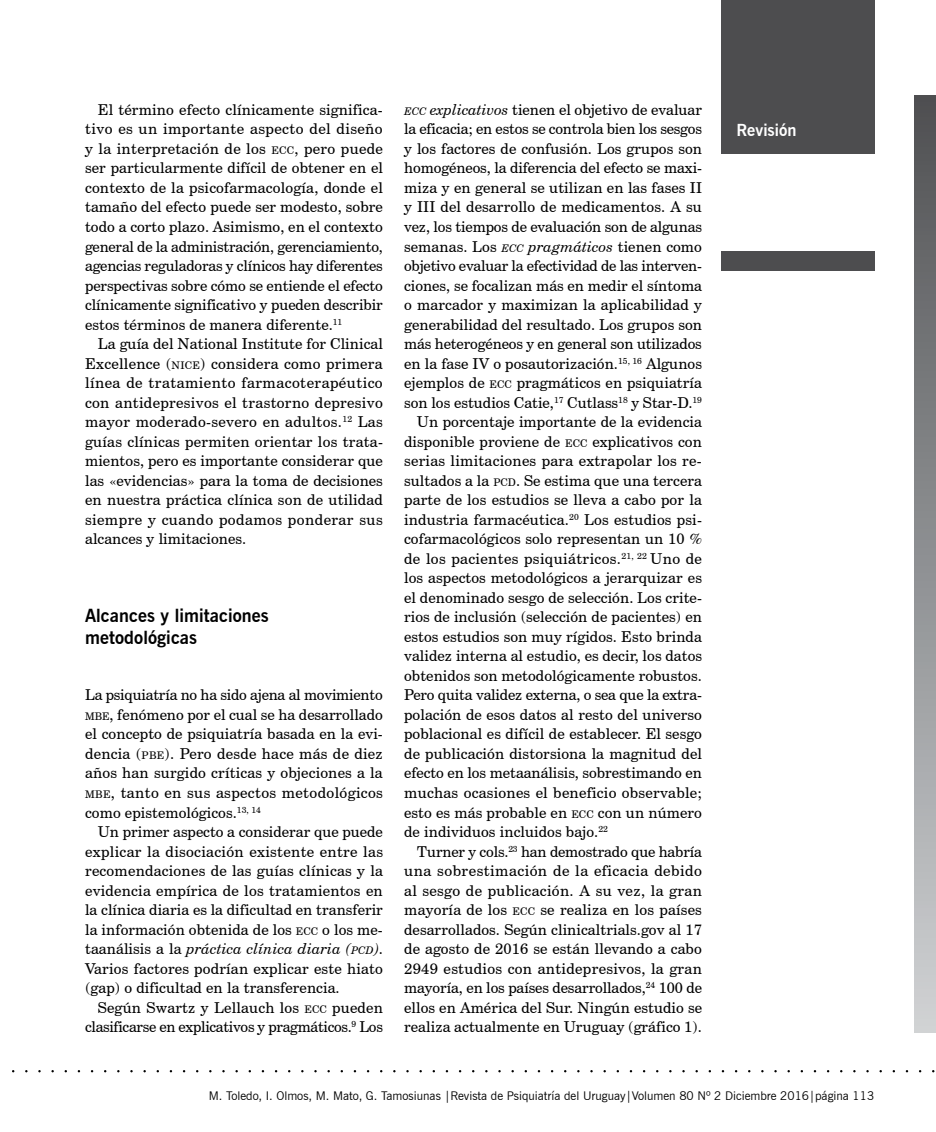
<style>
.page{position:relative;width:936px;height:1132px;background:#fff}
.page>*{position:absolute;margin:0;border:0;box-sizing:border-box;transform-origin:0 0}
.t1{font:700 18px/21.6px "News Gothic BT";letter-spacing:.005em;color:#000}
.t2{font:700 16.5px "News Gothic BT";color:#fff}
.t3{font:15px/19.5px "Century Schoolbook BT";letter-spacing:.005em;color:#000;text-align:justify}
.t4{font:15px/19.5px "Century Schoolbook BT";letter-spacing:-.02em;color:#000;text-align:right}
.t5{font:15px "Century Schoolbook BT";letter-spacing:-.015em;color:#000}
.t6{font:15px "Century Schoolbook BT";letter-spacing:.025em;color:#000}
.t7{font:15px "Century Schoolbook BT";letter-spacing:.03em;color:#000}
.t8{font:12px "News Gothic BT";color:#000}
.s1{font-size:10.5px}
.s2{font-style:italic}
.s3{font-style:italic;font-size:10.5px}
</style>
<div class="page">
<div style="left:721px;top:251px;width:153px;height:20px;background:#4d4d4f"></div>
<div style="left:914px;top:95px;width:21px;height:936px;background:linear-gradient(to bottom,#4f5053,#cfd2d4)"></div>
<div style="left:721px;top:0;width:153px;height:154px;background:#4d4d4f"></div>
<p class="t3" style="left:85px;top:100px;width:299px;text-indent:13px">El término efecto clínicamente significa&shy;tivo es un importante aspecto del diseño y la interpretación de los <span class="s1">ECC</span>, pero puede ser particularmente difícil de obtener en el contexto de la psicofarmacología, donde el tamaño del efecto puede ser modesto, sobre todo a corto plazo. Asimismo, en el contexto general de la administración, gerenciamiento, agencias reguladoras y clínicos hay diferentes perspectivas sobre cómo se entiende el efecto clínicamente significativo y pueden describir estos términos de manera diferente.<sup>11</sup></p>
<p class="t3" style="left:85px;top:334px;width:299px;text-indent:13px">La guía del National Institute for Clinical Excellence (<span class="s1">NICE</span>) considera como primera línea de tratamiento farmacoterapéutico con antidepresivos el trastorno depresivo mayor moderado-severo en adultos.<sup>12</sup> Las guías clínicas permiten orientar los trata&shy;mientos, pero es importante considerar que las «evidencias» para la toma de decisiones en nuestra práctica clínica son de utilidad siempre y cuando podamos ponderar sus alcances y limitaciones.</p>
<p class="t1" style="left:85px;top:604px;width:185px">Alcances y limitaciones metodológicas</p>
<p class="t3" style="left:85px;top:685px;width:299px">La psiquiatría no ha sido ajena al movimiento <span class="s1">MBE</span>, fenómeno por el cual se ha desarrollado el concepto de psiquiatría basada en la evi&shy;dencia (<span class="s1">PBE</span>). Pero desde hace más de diez años han surgido críticas y objeciones a la <span class="s1">MBE</span>, tanto en sus aspectos metodológicos como epistemológicos.<sup>13,</sup> <sup>14</sup></p>
<p class="t3" style="left:85px;top:821px;width:299px;text-indent:13px">Un primer aspecto a considerar que puede explicar la disociación existente entre las recomendaciones de las guías clínicas y la evidencia empírica de los tratamientos en la clínica diaria es la dificultad en transferir la información obtenida de los <span class="s1">ECC</span> o los me&shy;taanálisis a la <span class="s2">práctica clínica diaria (</span><span class="s3">PCD</span><span class="s2">)</span>.<br>Varios factores podrían explicar este hiato (gap) o dificultad en la transferencia.</p>
<p class="t4" style="left:85px;top:997px;width:299px">Según Swartz y Lellauch los <span class="s1">ECC</span> pueden clasificarse en explicativos y pragmáticos.<sup>9</sup> Los</p>
<p class="t3" style="left:404px;top:100px;width:299px"><span class="s3">ECC</span> <span class="s2">explicativos</span> tienen el objetivo de evaluar</p>
<p class="t3" style="left:404px;top:119px;width:299px">la eficacia; en estos se controla bien los sesgos</p>
<p class="t3" style="left:404px;top:139px;width:299px">y los factores de confusión. Los grupos son</p>
<p class="t3" style="left:404px;top:158px;width:299px">homogéneos, la diferencia del efecto se maxi-</p>
<p class="t3" style="left:404px;top:178px;width:299px">miza y en general se utilizan en las fases II</p>
<p class="t3" style="left:404px;top:197px;width:299px">y III del desarrollo de medicamentos. A su</p>
<p class="t3" style="left:404px;top:217px;width:299px">vez, los tiempos de evaluación son de algunas</p>
<p class="t3" style="left:404px;top:236px;width:299px">semanas. Los <span class="s3">ECC</span> <span class="s2">pragmáticos</span> tienen como</p>
<p class="t5" style="left:404px;top:256px;width:299px">objetivo evaluar la efectividad de las interven-</p>
<p class="t3" style="left:404px;top:275px;width:299px">ciones, se focalizan más en medir el síntoma</p>
<p class="t3" style="left:404px;top:295px;width:299px">o marcador y maximizan la aplicabilidad y</p>
<p class="t3" style="left:404px;top:314px;width:299px">generabilidad del resultado. Los grupos son</p>
<p class="t3" style="left:404px;top:334px;width:299px">más heterogéneos y en general son utilizados</p>
<p class="t3" style="left:404px;top:353px;width:299px">en la fase IV o posautorización.<sup>15,</sup> <sup>16</sup> Algunos</p>
<p class="t3" style="left:404px;top:373px;width:299px">ejemplos de <span class="s1">ECC</span> pragmáticos en psiquiatría</p>
<p class="t3" style="left:404px;top:392px;width:299px">son los estudios Catie,<sup>17</sup> Cutlass<sup>18</sup> y Star-D.<sup>19</sup></p>
<p class="t3" style="left:417px;top:412px;width:286px">Un porcentaje importante de la evidencia</p>
<p class="t3" style="left:404px;top:431px;width:299px">disponible proviene de <span class="s1">ECC</span> explicativos con</p>
<p class="t3" style="left:404px;top:451px;width:299px">serias limitaciones para extrapolar los re-</p>
<p class="t3" style="left:404px;top:470px;width:299px">sultados a la <span class="s1">PCD</span>. Se estima que una tercera</p>
<p class="t3" style="left:404px;top:490px;width:299px">parte de los estudios se lleva a cabo por la</p>
<p class="t3" style="left:404px;top:509px;width:299px">industria farmacéutica.<sup>20</sup> Los estudios psi-</p>
<p class="t3" style="left:404px;top:529px;width:299px">cofarmacológicos solo representan un 10 %</p>
<p class="t6" style="left:404px;top:549px;width:299px">de los pacientes psiquiátricos.<sup>21,</sup> <sup>22</sup> Uno de</p>
<p class="t3" style="left:404px;top:568px;width:299px">los aspectos metodológicos a jerarquizar es</p>
<p class="t3" style="left:404px;top:587px;width:299px">el denominado sesgo de selección. Los crite-</p>
<p class="t3" style="left:404px;top:607px;width:299px">rios de inclusión (selección de pacientes) en</p>
<p class="t3" style="left:404px;top:626px;width:299px">estos estudios son muy rígidos. Esto brinda</p>
<p class="t3" style="left:404px;top:646px;width:299px">validez interna al estudio, es decir, los datos</p>
<p class="t3" style="left:404px;top:665px;width:299px">obtenidos son metodológicamente robustos.</p>
<p class="t3" style="left:404px;top:685px;width:299px">Pero quita validez externa, o sea que la extra-</p>
<p class="t3" style="left:404px;top:704px;width:299px">polación de esos datos al resto del universo</p>
<p class="t3" style="left:404px;top:724px;width:299px">poblacional es difícil de establecer. El sesgo</p>
<p class="t3" style="left:404px;top:743px;width:299px">de publicación distorsiona la magnitud del</p>
<p class="t3" style="left:404px;top:763px;width:299px">efecto en los metaanálisis, sobrestimando en</p>
<p class="t3" style="left:404px;top:782px;width:299px">muchas ocasiones el beneficio observable;</p>
<p class="t3" style="left:404px;top:802px;width:299px">esto es más probable en <span class="s1">ECC</span> con un número</p>
<p class="t3" style="left:404px;top:821px;width:205px">de individuos incluidos bajo.<sup>22</sup></p>
<p class="t3" style="left:417px;top:841px;width:286px">Turner y cols.<sup>23</sup> han demostrado que habría</p>
<p class="t7" style="left:404px;top:861px;width:299px">una sobrestimación de la eficacia debido</p>
<p class="t3" style="left:404px;top:880px;width:299px">al sesgo de publicación. A su vez, la gran</p>
<p class="t3" style="left:404px;top:899px;width:299px">mayoría de los <span class="s1">ECC</span> se realiza en los países</p>
<p class="t3" style="left:404px;top:919px;width:299px">desarrollados. Según clinicaltrials.gov al 17</p>
<p class="t3" style="left:404px;top:938px;width:299px">de agosto de 2016 se están llevando a cabo</p>
<p class="t3" style="left:404px;top:958px;width:299px">2949 estudios con antidepresivos, la gran</p>
<p class="t3" style="left:404px;top:977px;width:299px">mayoría, en los países desarrollados,<sup>24</sup> 100 de</p>
<p class="t3" style="left:404px;top:997px;width:299px">ellos en América del Sur. Ningún estudio se</p>
<p class="t3" style="left:404px;top:1016px;width:299px">realiza actualmente en Uruguay (gráfico 1).</p>
<p class="t2" style="left:736px;top:120px;width:61px">Revisión</p>
<p class="t8" style="left:209px;top:1087px;width:667px">M. Toledo, I. Olmos, M. Mato, G. Tamosiunas |Revista de Psiquiatría del Uruguay|Volumen 80 Nº 2 Diciembre 2016|página 113</p>
</div>
